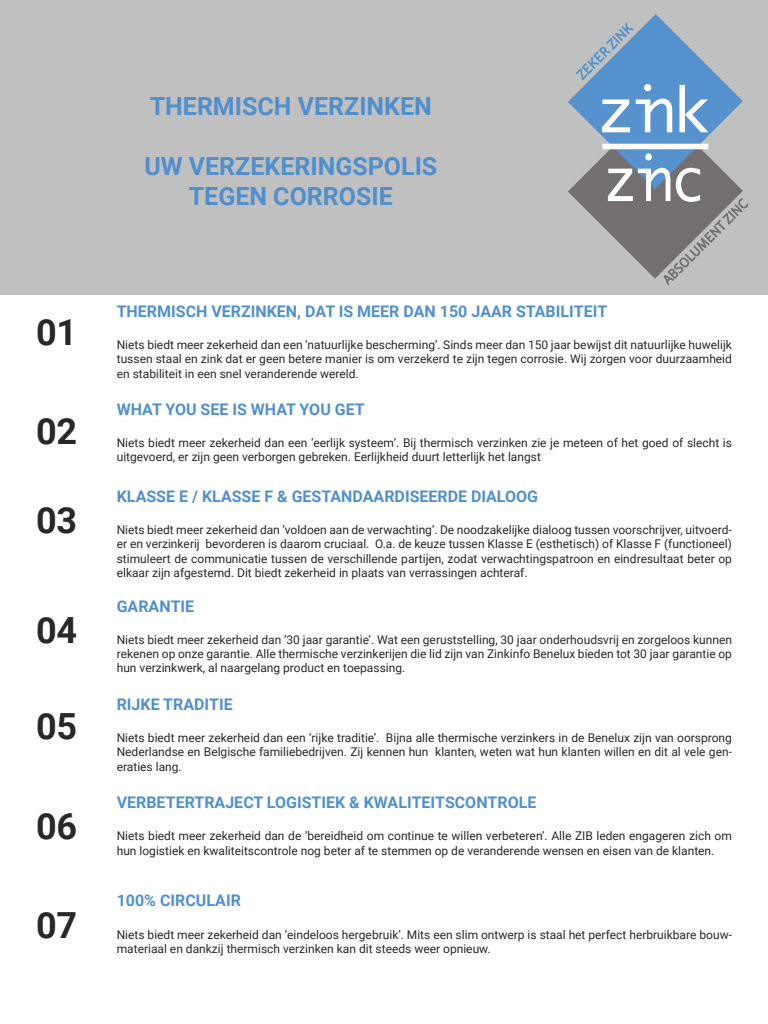
<style>
.page{position:relative;width:768px;height:1024px;background:#fff}
.page>*{position:absolute;margin:0;border:0;box-sizing:border-box;transform-origin:0 0}
.t1{font:700 36px "Roboto";color:#282828}
.t2{font:700 25px/30px "Roboto";color:#4f8fcd;text-align:center}
.t3{font:700 16px "Roboto";color:#5090cd}
.t4{font:12px/14.4px "Roboto";color:#282828;text-align:justify}
</style>
<div class="page">
<div style="left:0;top:0;width:768px;height:295px;background:#c0c0c0"></div>
<svg style="left:568px;top:14px;width:180px;height:271px"></svg>
<h1 class="t1" style="left:36px;top:307px;width:43px">01</h1>
<h1 class="t1" style="left:36px;top:406px;width:43px">02</h1>
<h1 class="t1" style="left:36px;top:495px;width:43px">03</h1>
<h1 class="t1" style="left:36px;top:605px;width:43px">04</h1>
<h1 class="t1" style="left:36px;top:701px;width:43px">05</h1>
<h1 class="t1" style="left:36px;top:801px;width:43px">06</h1>
<h1 class="t1" style="left:36px;top:900px;width:43px">07</h1>
<h2 class="t2" style="left:150px;top:90px;width:284px">THERMISCH VERZINKEN</h2>
<h2 class="t2" style="left:144px;top:150px;width:294px">UW VERZEKERINGSPOLIS<br>TEGEN CORROSIE</h2>
<h3 class="t3" style="left:117px;top:300px;width:492px">THERMISCH VERZINKEN, DAT IS MEER DAN 150 JAAR STABILITEIT</h3>
<p class="t4" style="left:117px;top:337px;width:617px">Niets biedt meer zekerheid dan een ‘natuurlijke bescherming’. Sinds meer dan 150 jaar bewijst dit natuurlijke huwelijk tussen staal en zink dat er geen betere manier is om verzekerd te zijn tegen corrosie. Wij zorgen voor duurzaamheid en stabiliteit in een snel veranderende wereld.</p>
<h3 class="t3" style="left:117px;top:398px;width:250px">WHAT YOU SEE IS WHAT YOU GET</h3>
<p class="t4" style="left:117px;top:435px;width:617px">Niets biedt meer zekerheid dan een ‘eerlijk systeem’. Bij thermisch verzinken zie je meteen of het goed of slecht is uitgevoerd, er zijn geen verborgen gebreken. Eerlijkheid duurt letterlijk het langst</p>
<h3 class="t3" style="left:117px;top:485px;width:423px">KLASSE E / KLASSE F &amp; GESTANDAARDISEERDE DIALOOG</h3>
<p class="t4" style="left:117px;top:522px;width:617px">Niets biedt meer zekerheid dan ‘voldoen aan de verwachting’. De noodzakelijke dialoog tussen voorschrijver, uitvoerd&shy;er en verzinkerij bevorderen is daarom cruciaal. O.a. de keuze tussen Klasse E (esthetisch) of Klasse F (functioneel) stimuleert de communicatie tussen de verschillende partijen, zodat verwachtingspatroon en eindresultaat beter op elkaar zijn afgestemd. Dit biedt zekerheid in plaats van verrassingen achteraf.</p>
<h3 class="t3" style="left:117px;top:595px;width:79px">GARANTIE</h3>
<p class="t4" style="left:117px;top:632px;width:617px">Niets biedt meer zekerheid dan ’30 jaar garantie’. Wat een geruststelling, 30 jaar onderhoudsvrij en zorgeloos kunnen rekenen op onze garantie. Alle thermische verzinkerijen die lid zijn van Zinkinfo Benelux bieden tot 30 jaar garantie op hun verzinkwerk, al naargelang product en toepassing.</p>
<h3 class="t3" style="left:117px;top:693px;width:118px">RIJKE TRADITIE</h3>
<p class="t4" style="left:117px;top:730px;width:617px">Niets biedt meer zekerheid dan een ‘rijke traditie’. Bijna alle thermische verzinkers in de Benelux zijn van oorsprong Nederlandse en Belgische familiebedrijven. Zij kennen hun klanten, weten wat hun klanten willen en dit al vele gen&shy;eraties lang.</p>
<h3 class="t3" style="left:117px;top:791px;width:421px">VERBETERTRAJECT LOGISTIEK &amp; KWALITEITSCONTROLE</h3>
<p class="t4" style="left:117px;top:828px;width:617px">Niets biedt meer zekerheid dan de ’bereidheid om continue te willen verbeteren’. Alle ZIB leden engageren zich om hun logistiek en kwaliteitscontrole nog beter af te stemmen op de veranderende wensen en eisen van de klanten.</p>
<h3 class="t3" style="left:117px;top:890px;width:126px">100% CIRCULAIR</h3>
<p class="t4" style="left:117px;top:927px;width:617px">Niets biedt meer zekerheid dan ‘eindeloos hergebruik’. Mits een slim ontwerp is staal het perfect herbruikbare bouw&shy;materiaal en dankzij thermisch verzinken kan dit steeds weer opnieuw.</p>
</div>
